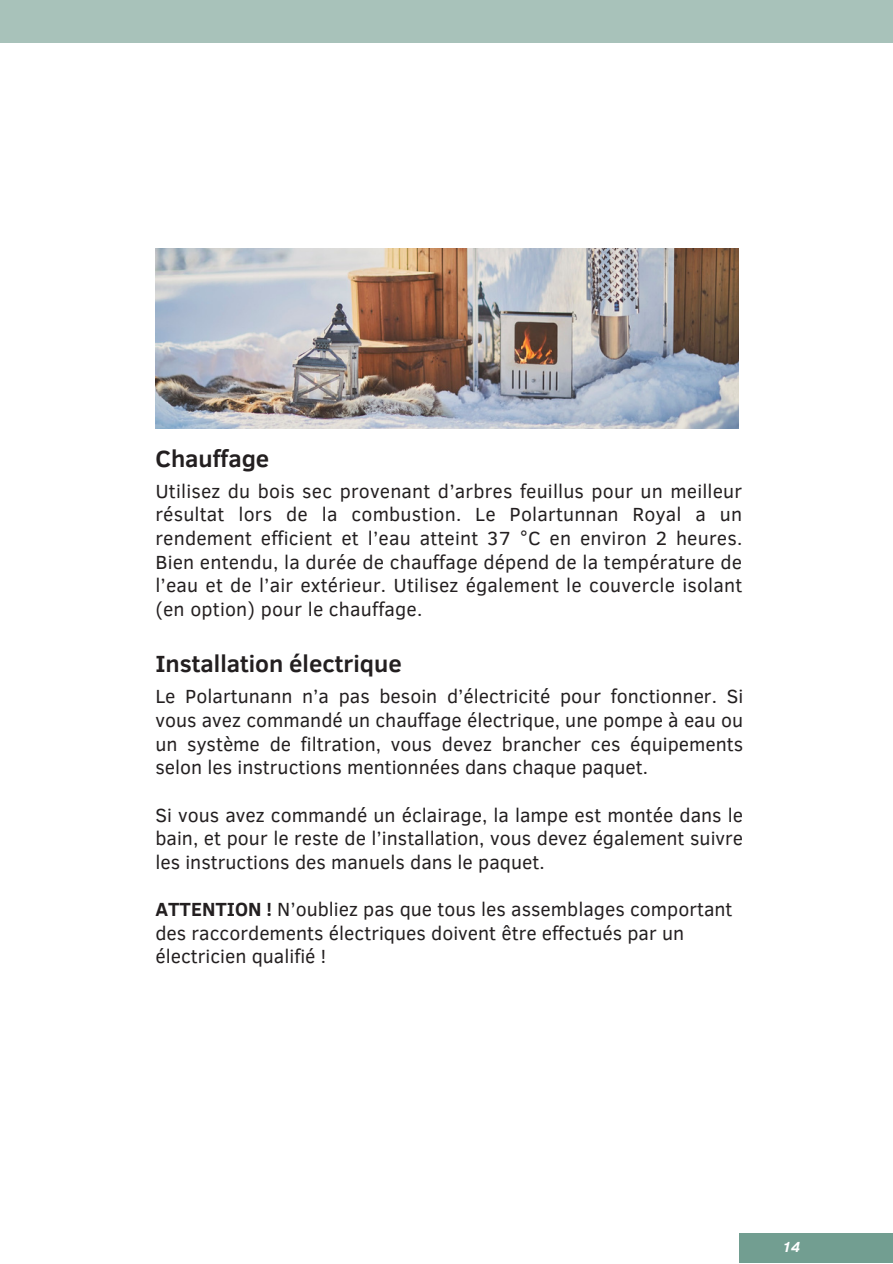
<style>
.page{position:relative;width:893px;height:1264px;background:#fff}
.page>*{position:absolute;margin:0;border:0;box-sizing:border-box;transform-origin:0 0}
.t1{font:700 24px "Clear Sans";color:#231f20}
.t2{font:19.5px/23.7px "Clear Sans";color:#231f20;text-align:justify}
.t3{font:italic 700 15px "Clear Sans";color:#fff}
.s1{font-weight:700}
</style>
<div class="page">
<div style="left:0;top:0;width:892px;height:43px;background:#a8c2ba"></div>
<div style="left:739px;top:1232px;width:153px;height:30px;background:#729e91"></div>
<img style="left:155px;top:248px;width:583px;height:180px">
<p class="t1" style="left:155px;top:440px;width:115px">Chauffage</p>
<p class="t2" style="left:155px;top:478px;width:588px">Utilisez du bois sec provenant d’arbres feuillus pour un meilleur résultat lors de la combustion. Le Polartunnan Royal a un rendement efficient et l’eau atteint 37 °C en environ 2 heures.<br>Bien entendu, la durée de chauffage dépend de la température de l’eau et de l’air extérieur. Utilisez également le couvercle isolant (en option) pour le chauffage.</p>
<h1 class="t1" style="left:155px;top:646px;width:248px">Installation électrique</h1>
<p class="t2" style="left:155px;top:683px;width:589px">Le Polartunann n’a pas besoin d’électricité pour fonctionner. Si vous avez commandé un chauffage électrique, une pompe à eau ou un système de filtration, vous devez brancher ces équipements selon les instructions mentionnées dans chaque paquet.</p>
<p class="t2" style="left:155px;top:802px;width:589px">Si vous avez commandé un éclairage, la lampe est montée dans le bain, et pour le reste de l’installation, vous devez également suivre les instructions des manuels dans le paquet.</p>
<p class="t2" style="left:155px;top:896px;width:578px;text-align:left"><span class="s1">ATTENTION !</span> N’oubliez pas que tous les assemblages comportant des raccordements électriques doivent être effectués par un électricien qualifié !</p>
<h1 class="t3" style="left:782px;top:1235px;width:20px">14</h1>
</div>
